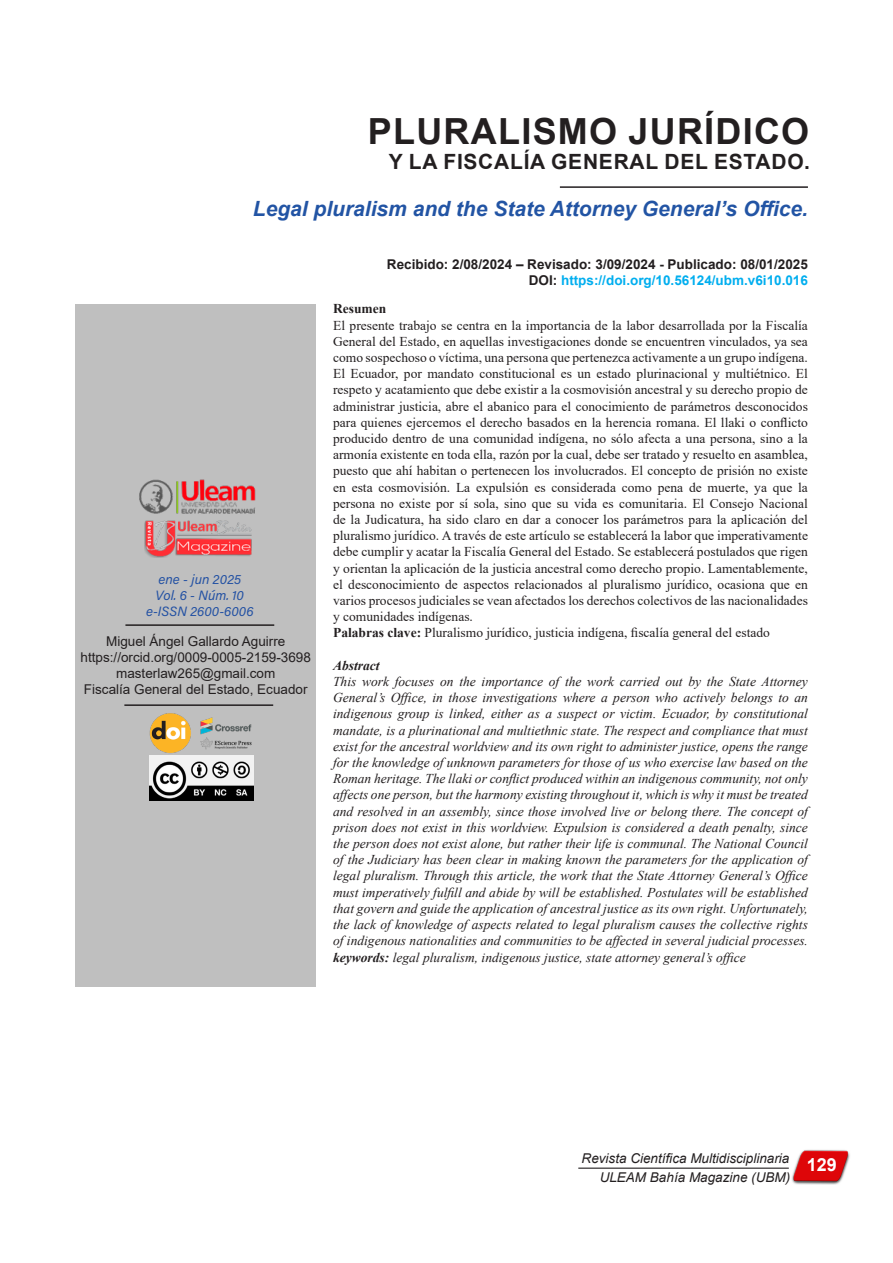
<style>
.page{position:relative;width:893px;height:1263px;background:#fff}
.page>*{position:absolute;margin:0;border:0;box-sizing:border-box;transform-origin:0 0}
.t1{font:700 36px "Arial";letter-spacing:.035em;color:#231f20}
.t2{font:italic 700 21px "Arial";color:#2254a4}
.t3{font:700 21px "Arial";letter-spacing:.035em;color:#231f20}
.t4{font:700 18px "Arial";color:#fff}
.t5{font:13.5px/16.2px "Times New Roman";color:#231f20;text-align:justify}
.t6{font:italic 13.5px/16.2px "Times New Roman";color:#231f20;text-align:justify}
.t7{font:13.5px "Arial";color:#231f20}
.t8{font:italic 13.5px "Arial";color:#231f20}
.t9{font:700 13.5px "Arial";color:#231f20}
.t10{font:700 13.5px "Arial";color:#00aeef}
.t11{font:13.5px "Acumin Variable Concept";color:#2351a3}
.t12{font:italic 700 13.5px "Times New Roman";color:#231f20}
.t13{font:700 13.5px "Times New Roman";color:#231f20}
.s1{color:#231f20}
.s2{font-weight:700}
</style>
<div class="page">
<div style="left:76px;top:304px;width:240px;height:682px;background:#bfbfbf"></div>
<img style="left:138px;top:478px;width:118px;height:36px">
<img style="left:145px;top:520px;width:107px;height:37px">
<img style="left:149px;top:712px;width:103px;height:42px">
<hr style="left:125px;top:624px;width:149px;height:2px;background:#231f20">
<hr style="left:124px;top:704px;width:149px;height:2px;background:#231f20">
<hr style="left:578px;top:1167px;width:211px;height:2px;background:#231f20">
<img style="left:792px;top:1150px;width:58px;height:34px">
<hr style="left:560px;top:186px;width:248px;height:2px;background:#231f20">
<img style="left:149px;top:756px;width:105px;height:44px">
<p class="t1" style="left:368px;top:106px;width:443px">PLURALISMO JURÍDICO</p>
<p class="t3" style="left:389px;top:147px;width:423px">Y LA FISCALÍA GENERAL DEL ESTADO.</p>
<p class="t2" style="left:253px;top:195px;width:556px">Legal pluralism and the State Attorney General’s Office.</p>
<p class="t11" style="left:158px;top:570px;width:84px">ene - jun 2025</p>
<p class="t11" style="left:156px;top:586px;width:90px">Vol. 6 - Núm. 10</p>
<p class="t11" style="left:146px;top:602px;width:109px">e-ISSN 2600-6006</p>
<p class="t7" style="left:106px;top:631px;width:181px">Miguel Ángel Gallardo Aguirre</p>
<p class="t7" style="left:81px;top:648px;width:232px">https://orcid.org/0009-0005-2159-3698</p>
<p class="t7" style="left:116px;top:664px;width:161px">masterlaw265@gmail.com</p>
<p class="t7" style="left:84px;top:680px;width:225px">Fiscalía General del Estado, Ecuador</p>
<p class="t9" style="left:387px;top:255px;width:422px">Recibido: 2/08/2024 – Revisado: 3/09/2024 - Publicado: 08/01/2025</p>
<p class="t10" style="left:529px;top:271px;width:281px"><span class="s1">DOI:</span> https://doi.org/10.56124/ubm.v6i10.016</p>
<p class="t13" style="left:333px;top:299px;width:55px">Resumen</p>
<p class="t5" style="left:333px;top:317px;width:476px">El presente trabajo se centra en la importancia de la labor desarrollada por la Fiscalía General del Estado, en aquellas investigaciones donde se encuentren vinculados, ya sea como sospechoso o víctima, una persona que pertenezca activamente a un grupo indígena.<br>El Ecuador, por mandato constitucional es un estado plurinacional y multiétnico. El respeto y acatamiento que debe existir a la cosmovisión ancestral y su derecho propio de administrar justicia, abre el abanico para el conocimiento de parámetros desconocidos para quienes ejercemos el derecho basados en la herencia romana. El llaki o conflicto producido dentro de una comunidad indígena, no sólo afecta a una persona, sino a la armonía existente en toda ella, razón por la cual, debe ser tratado y resuelto en asamblea, puesto que ahí habitan o pertenecen los involucrados. El concepto de prisión no existe en esta cosmovisión. La expulsión es considerada como pena de muerte, ya que la persona no existe por sí sola, sino que su vida es comunitaria. El Consejo Nacional de la Judicatura, ha sido claro en dar a conocer los parámetros para la aplicación del pluralismo jurídico. A través de este artículo se establecerá la labor que imperativamente debe cumplir y acatar la Fiscalía General del Estado. Se establecerá postulados que rigen y orientan la aplicación de la justicia ancestral como derecho propio. Lamentablemente, el desconocimiento de aspectos relacionados al pluralismo jurídico, ocasiona que en varios procesos judiciales se vean afectados los derechos colectivos de las nacionalidades y comunidades indígenas.</p>
<p class="t5" style="left:333px;top:624px;width:438px"><span class="s2">Palabras clave:</span> Pluralismo jurídico, justicia indígena, fiscalía general del estado</p>
<p class="t12" style="left:333px;top:656px;width:48px">Abstract</p>
<p class="t6" style="left:333px;top:673px;width:476px">This work focuses on the importance of the work carried out by the State Attorney General’s Office, in those investigations where a person who actively belongs to an indigenous group is linked, either as a suspect or victim. Ecuador, by constitutional mandate, is a plurinational and multiethnic state. The respect and compliance that must exist for the ancestral worldview and its own right to administer justice, opens the range for the knowledge of unknown parameters for those of us who exercise law based on the Roman heritage. The llaki or conflict produced within an indigenous community, not only affects one person, but the harmony existing throughout it, which is why it must be treated and resolved in an assembly, since those involved live or belong there. The concept of prison does not exist in this worldview. Expulsion is considered a death penalty, since the person does not exist alone, but rather their life is communal. The National Council of the Judiciary has been clear in making known the parameters for the application of legal pluralism. Through this article, the work that the State Attorney General’s Office must imperatively fulfill and abide by will be established. Postulates will be established that govern and guide the application of ancestral justice as its own right. Unfortunately, the lack of knowledge of aspects related to legal pluralism causes the collective rights of indigenous nationalities and communities to be affected in several judicial processes.</p>
<p class="t6" style="left:333px;top:948px;width:414px"><span class="s2">keywords:</span> legal pluralism, indigenous justice, state attorney general’s office</p>
<p class="t8" style="left:582px;top:1149px;width:209px">Revista Científica Multidisciplinaria</p>
<p class="t8" style="left:600px;top:1168px;width:192px">ULEAM Bahía Magazine (UBM)</p>
<p class="t4" style="left:807px;top:1152px;width:32px">129</p>
</div>
